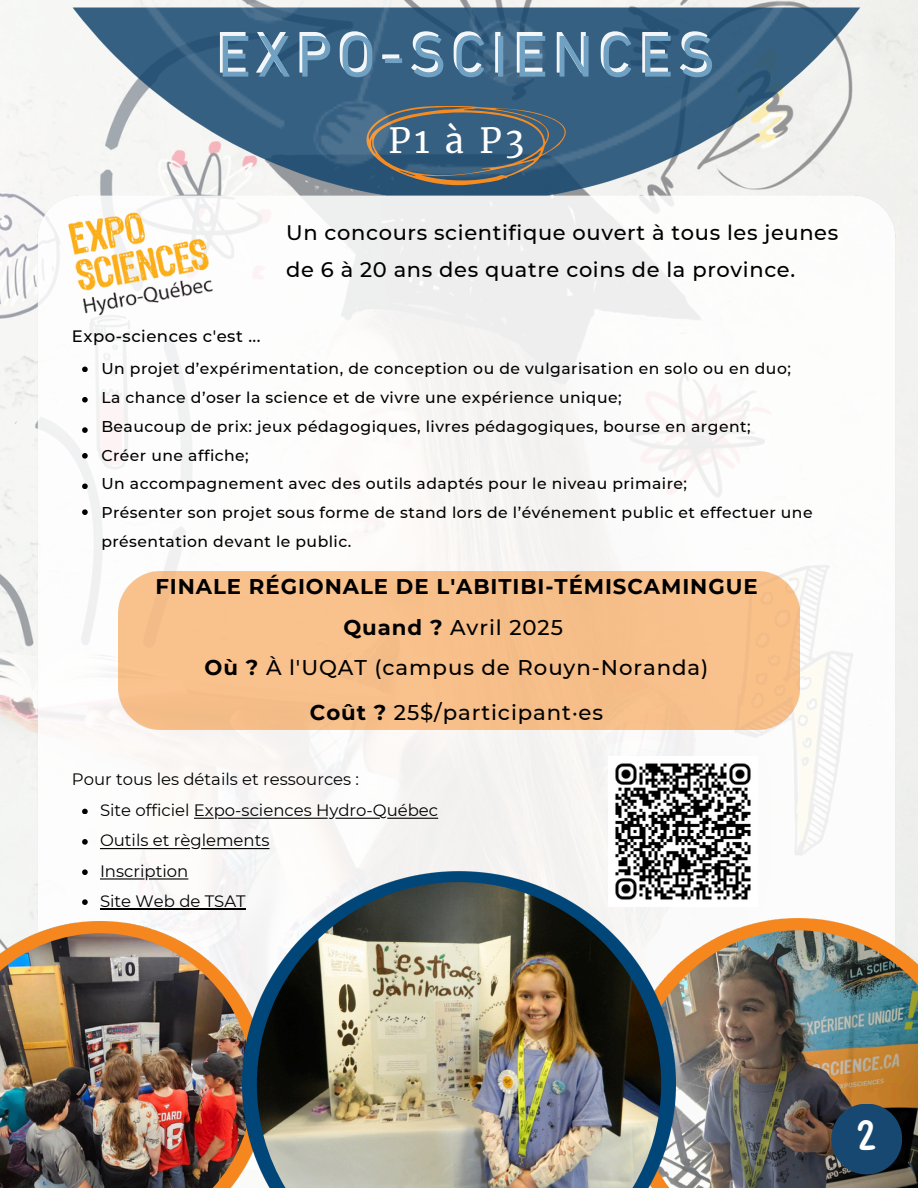
<style>
.page{position:relative;width:918px;height:1188px;background:#fff}
.page>*{position:absolute;margin:0;border:0;box-sizing:border-box;transform-origin:0 0}
.t1{font:59.85px "DIN Next Devanagari Std";letter-spacing:.105em;color:rgb(255 255 255/.95)}
.t2{font:45px "Yvesyvesdrawing";color:#fff}
.t3{font:34.2px "Merriweather";color:#fff}
.t4{font:700 21.3px/40.5px "Montserrat";letter-spacing:.045em;color:#000;text-align:center}
.t5{font:500 21.3px "Montserrat";letter-spacing:.045em;color:#000}
.t6{font:500 21px/37.2px "Montserrat";letter-spacing:.03em;color:#000}
.t7{font:16.5px/30.3px "Montserrat";color:#000}
.t8{font:500 16.5px "Montserrat";letter-spacing:.03em;color:#000}
.t9{font:500 15.6px/28.8px "Montserrat";letter-spacing:.03em;color:#000}
.s1{font-weight:500}
.s2{font-weight:700}
</style>
<div class="page">
<img style="left:0;top:0;width:918px;height:922px">
<img style="left:675px;top:919px;width:243px;height:11px">
<img style="left:675px;top:930px;width:243px;height:258px">
<img style="left:0;top:922px;width:242px;height:11px">
<svg style="left:831px;top:1104px;width:71px;height:70px;background:#1f4363"></svg>
<img style="left:0;top:933px;width:242px;height:255px">
<svg style="left:82px;top:367px;width:6px;height:5px"></svg>
<svg style="left:82px;top:397px;width:6px;height:6px"></svg>
<svg style="left:82px;top:427px;width:6px;height:6px"></svg>
<svg style="left:82px;top:453px;width:6px;height:6px"></svg>
<svg style="left:82px;top:484px;width:6px;height:5px"></svg>
<svg style="left:82px;top:809px;width:6px;height:5px"></svg>
<svg style="left:82px;top:869px;width:6px;height:6px"></svg>
<svg style="left:100px;top:878px;width:88px;height:2px"></svg>
<svg style="left:82px;top:839px;width:6px;height:6px"></svg>
<svg style="left:100px;top:848px;width:170px;height:1px"></svg>
<svg style="left:194px;top:818px;width:244px;height:1px"></svg>
<img style="left:242px;top:871px;width:433px;height:317px">
<img style="left:257px;top:882px;width:404px;height:306px">
<div style="left:118px;top:572px;width:682px;height:157px;background:#f8c08b"></div>
<img style="left:68px;top:198px;width:160px;height:119px">
<img style="left:56px;top:0;width:806px;height:198px">
<img style="left:608px;top:757px;width:150px;height:149px">
<hr style="left:100px;top:908px;width:146px;height:1px;background:#000">
<svg style="left:82px;top:509px;width:6px;height:6px"></svg>
<svg style="left:82px;top:899px;width:6px;height:6px"></svg>
<h1 class="t1" style="left:215px;top:13px;width:499px">EXPO-SCIENCES</h1>
<p class="t3" style="left:389px;top:119px;width:137px">P1 à P3</p>
<p class="t6" style="left:286px;top:214px;width:554px">Un concours scientifique ouvert à tous les jeunes de 6 à 20 ans des quatre coins de la province.</p>
<p class="t8" style="left:72px;top:326px;width:190px">Expo-sciences c'est ...</p>
<p class="t9" style="left:101px;top:354px;width:713px">Un projet d’expérimentation, de conception ou de vulgarisation en solo ou en duo; La chance d’oser la science et de vivre une expérience unique;<br>Beaucoup de prix: jeux pédagogiques, livres pédagogiques, bourse en argent;<br>Créer une affiche;<br>Un accompagnement avec des outils adaptés pour le niveau primaire;<br>Présenter son projet sous forme de stand lors de l’événement public et effectuer une présentation devant le public.</p>
<p class="t4" style="left:155px;top:566px;width:604px">FINALE RÉGIONALE DE L'ABITIBI-TÉMISCAMINGUE<br>Quand ? <span class="s1">Avril 2025<br></span>Où ? <span class="s1">À l'UQAT (campus de Rouyn-Noranda)</span></p>
<p class="t5" style="left:310px;top:699px;width:295px"><span class="s2">Coût ?</span> 25$/participant·es</p>
<h4 class="t7" style="left:72px;top:764px;width:289px">Pour tous les détails et ressources :</h4>
<p class="t7" style="left:100px;top:795px;width:340px">Site officiel Expo-sciences Hydro-Québec<br>Outils et règlements</p>
<h3 class="t7" style="left:100px;top:856px;width:90px">Inscription</h3>
<h3 class="t7" style="left:100px;top:886px;width:147px">Site Web de TSAT</h3>
<p class="t2" style="left:856px;top:1118px;width:23px">2</p>
</div>
